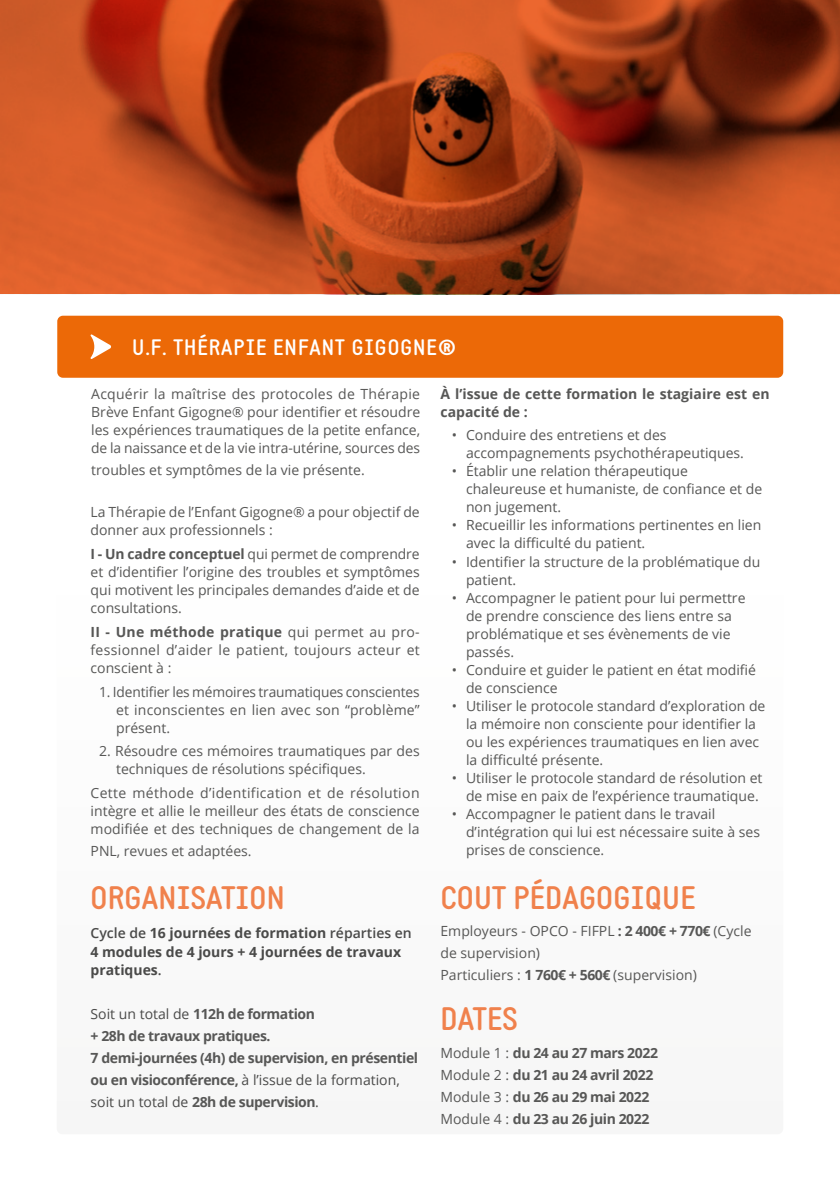
<style>
.page{position:relative;width:840px;height:1191px;background:#fff}
.page>*{position:absolute;margin:0;border:0;box-sizing:border-box;transform-origin:0 0}
.t1{font:700 32px "Static";color:#f0814c}
.t2{font:700 22px "Static";letter-spacing:.04em;color:#fff}
.t3{font:14px/18px "Open Sans";color:#575756}
.t4{font:700 14px/22px "Open Sans";letter-spacing:-.03em;color:#575756}
.t5{font:700 14px/18px "Open Sans";color:#4a4a49}
.t6{font:700 14px/18px "Open Sans";color:#575756}
.s1{font-weight:700}
.s2{font-weight:400}
.s3{font-weight:600}
.s4{font-weight:400;color:#4a4a49}
</style>
<div class="page">
<svg style="left:0;top:0;width:839px;height:294px;background:#a13e19"></svg>
<div style="left:57px;top:316px;width:725px;height:62px;background:#ec6907;border-radius:6px"></div>
<svg style="left:90px;top:334px;width:21px;height:25px"></svg>
<h2 class="t2" style="left:132px;top:334px;width:325px">U.F. THÉRAPIE ENFANT GIGOGNE®</h2>
<p class="t3" style="left:91px;top:384px;width:330px;text-align:justify">Acquérir la maîtrise des protocoles de Thérapie Brève Enfant Gigogne® pour identifier et résoudre les expériences traumatiques de la petite enfance, de la naissance et de la vie intra-utérine, sources des</p>
<p class="t3" style="left:91px;top:460px;width:275px">troubles et symptômes de la vie présente.</p>
<p class="t3" style="left:90px;top:503px;width:330px">La Thérapie de l’Enfant Gigogne® a pour objectif de donner aux professionnels :</p>
<p class="t3" style="left:90px;top:544px;width:330px;text-align:justify"><span class="s1">I - Un cadre conceptuel</span> qui permet de comprendre et d’identifier l’origine des troubles et symptômes qui motivent les principales demandes d’aide et de consultations.</p>
<p class="t3" style="left:90px;top:622px;width:330px;text-align:justify"><span class="s1">II - Une méthode pratique</span> qui permet au pro&shy;fessionnel d’aider le patient, toujours acteur et conscient à :</p>
<p class="t3" style="left:116px;top:682px;width:305px;text-align:justify;text-indent:-17px">1. Identifier les mémoires traumatiques conscientes et inconscientes en lien avec son “problème” présent.</p>
<p class="t3" style="left:116px;top:741px;width:305px;text-indent:-17px">2. Résoudre ces mémoires traumatiques par des techniques de résolutions spécifiques.</p>
<p class="t3" style="left:90px;top:783px;width:330px;text-align:justify">Cette méthode d’identification et de résolution intègre et allie le meilleur des états de conscience modifiée et des techniques de changement de la</p>
<p class="t3" style="left:90px;top:841px;width:162px">PNL, revues et adaptées.</p>
<h1 class="t1" style="left:440px;top:878px;width:256px">COUT PÉDAGOGIQUE</h1>
<p class="t3" style="left:440px;top:920px;width:312px;line-height:22px">Employeurs - OPCO - FIFPL <span class="s1">: 2 400€ + 770€</span> (Cycle de supervision)<br>Particuliers : <span class="s1">1 760€ + 560€</span> (supervision)</p>
<h1 class="t1" style="left:440px;top:999px;width:79px">DATES</h1>
<p class="t4" style="left:440px;top:1041px;width:219px"><span class="s2">Module 1 :</span> du 24 au 27 mars 2022<br><span class="s2">Module 2 :</span> du 21 au 24 avril 2022<br><span class="s2">Module 3 :</span> du 26 au 29 mai 2022<br><span class="s2">Module 4 :</span> du 23 au 26 juin 2022</p>
<p class="t6" style="left:440px;top:384px;width:330px">À l’issue de cette formation le stagiaire est en capacité de :</p>
<p class="t3" style="left:466px;top:426px;width:279px;text-indent:-14px">• Conduire des entretiens et des accompagnements psychothérapeutiques.</p>
<p class="t3" style="left:466px;top:462px;width:297px;text-indent:-14px">• Établir une relation thérapeutique chaleureuse et humaniste, de confiance et de non jugement.</p>
<p class="t3" style="left:466px;top:516px;width:296px;text-indent:-14px">• Recueillir les informations pertinentes en lien avec la difficulté du patient.</p>
<p class="t3" style="left:466px;top:552px;width:296px;text-indent:-14px">• Identifier la structure de la problématique du patient.</p>
<p class="t3" style="left:466px;top:588px;width:281px;text-indent:-14px">• Accompagner le patient pour lui permettre de prendre conscience des liens entre sa problématique et ses évènements de vie passés.</p>
<p class="t3" style="left:466px;top:660px;width:291px;text-indent:-14px">• Conduire et guider le patient en état modifié de conscience</p>
<p class="t3" style="left:466px;top:696px;width:301px;text-indent:-14px">• Utiliser le protocole standard d’exploration de la mémoire non consciente pour identifier la ou les expériences traumatiques en lien avec la difficulté présente.</p>
<p class="t3" style="left:451px;top:768px;width:312px;text-align:right">• Utiliser le protocole standard de résolution et de mise en paix de l’expérience traumatique.</p>
<p class="t3" style="left:466px;top:804px;width:295px;text-indent:-14px">• Accompagner le patient dans le travail d’intégration qui lui est nécessaire suite à ses prises de conscience.</p>
<h1 class="t1" style="left:90px;top:878px;width:196px">ORGANISATION</h1>
<p class="t5" style="left:90px;top:924px;width:322px"><span class="s3">Cycle de</span> 16 journées de formation <span class="s3">réparties en<br></span>4 modules de 4 jours + 4 journées de travaux pratiques<span class="s3">.</span></p>
<p class="t4" style="left:90px;top:1002px;width:329px"><span class="s4">Soit un total de</span> 112h de formation<br>+ 28h de travaux pratiques.<br>7 demi-journées (4h) de supervision, en présentiel ou en visioconférence, <span class="s4">à l’issue de la formation, soit un total de</span> 28h de supervision<span class="s4">.</span></p>
</div>
